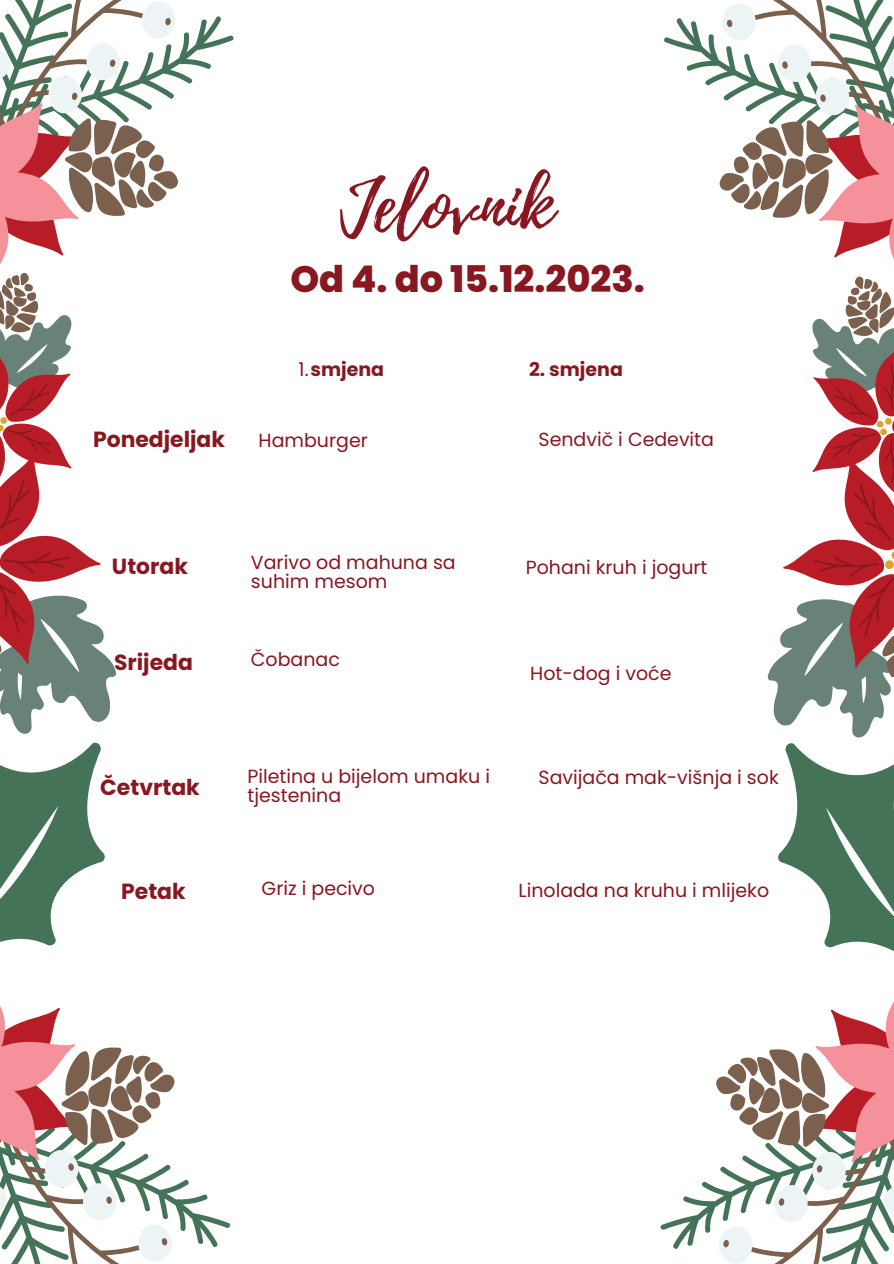
<style>
.page{position:relative;width:894px;height:1264px;background:#fff}
.page>*{position:absolute;margin:0;border:0;box-sizing:border-box;transform-origin:0 0}
.t1{font:72.9px "Playlist Script";color:#881720}
.t2{font:800 36.75px "Poppins";color:#881720}
.t3{font:700 21.9px "Poppins";color:#881720}
.t4{font:18.9px/18.6px "Poppins";color:#881720}
.t5{font:700 18.9px "Poppins";color:#881720}
.s1{font-weight:400}
</style>
<div class="page">
<svg style="left:194px;top:1194px;width:36px;height:53px"></svg>
<svg style="left:0;top:1020px;width:194px;height:243px"></svg>
<svg style="left:660px;top:1196px;width:36px;height:53px"></svg>
<svg style="left:696px;top:1003px;width:197px;height:260px"></svg>
<svg style="left:197px;top:16px;width:36px;height:53px"></svg>
<svg style="left:664px;top:18px;width:36px;height:53px"></svg>
<svg style="left:778px;top:743px;width:115px;height:208px;fill:#447358"></svg>
<svg style="left:0;top:742px;width:105px;height:278px"></svg>
<svg style="left:773px;top:700px;width:111px;height:38px"></svg>
<svg style="left:700px;top:0;width:193px;height:700px"></svg>
<svg style="left:0;top:696px;width:111px;height:38px"></svg>
<svg style="left:0;top:0;width:197px;height:696px"></svg>
<p class="t1" style="left:340px;top:154px;width:215px">Jelovnik</p>
<p class="t2" style="left:290px;top:253px;width:356px">Od 4. do 15.12.2023.</p>
<p class="t3" style="left:93px;top:424px;width:133px">Ponedjeljak</p>
<p class="t5" style="left:298px;top:355px;width:87px"><span class="s1">1.</span>smjena</p>
<p class="t5" style="left:529px;top:355px;width:95px">2. smjena</p>
<p class="t4" style="left:258px;top:431px;width:111px">Hamburger</p>
<p class="t4" style="left:538px;top:430px;width:177px">Sendvič i Cedevita</p>
<p class="t3" style="left:112px;top:550px;width:78px">Utorak</p>
<p class="t4" style="left:251px;top:553px;width:206px">Varivo od mahuna sa suhim mesom</p>
<p class="t4" style="left:525px;top:558px;width:183px">Pohani kruh i jogurt</p>
<p class="t3" style="left:114px;top:647px;width:80px">Srijeda</p>
<p class="t4" style="left:251px;top:650px;width:90px">Čobanac</p>
<p class="t4" style="left:530px;top:664px;width:143px">Hot-dog i voće</p>
<p class="t3" style="left:100px;top:772px;width:101px">Četvrtak</p>
<p class="t4" style="left:247px;top:767px;width:244px">Piletina u bijelom umaku i tjestenina</p>
<p class="t4" style="left:538px;top:768px;width:242px">Savijača mak-višnja i sok</p>
<p class="t3" style="left:121px;top:875px;width:66px">Petak</p>
<p class="t4" style="left:261px;top:879px;width:115px">Griz i pecivo</p>
<p class="t4" style="left:518px;top:881px;width:252px">Linolada na kruhu i mlijeko</p>
</div>
